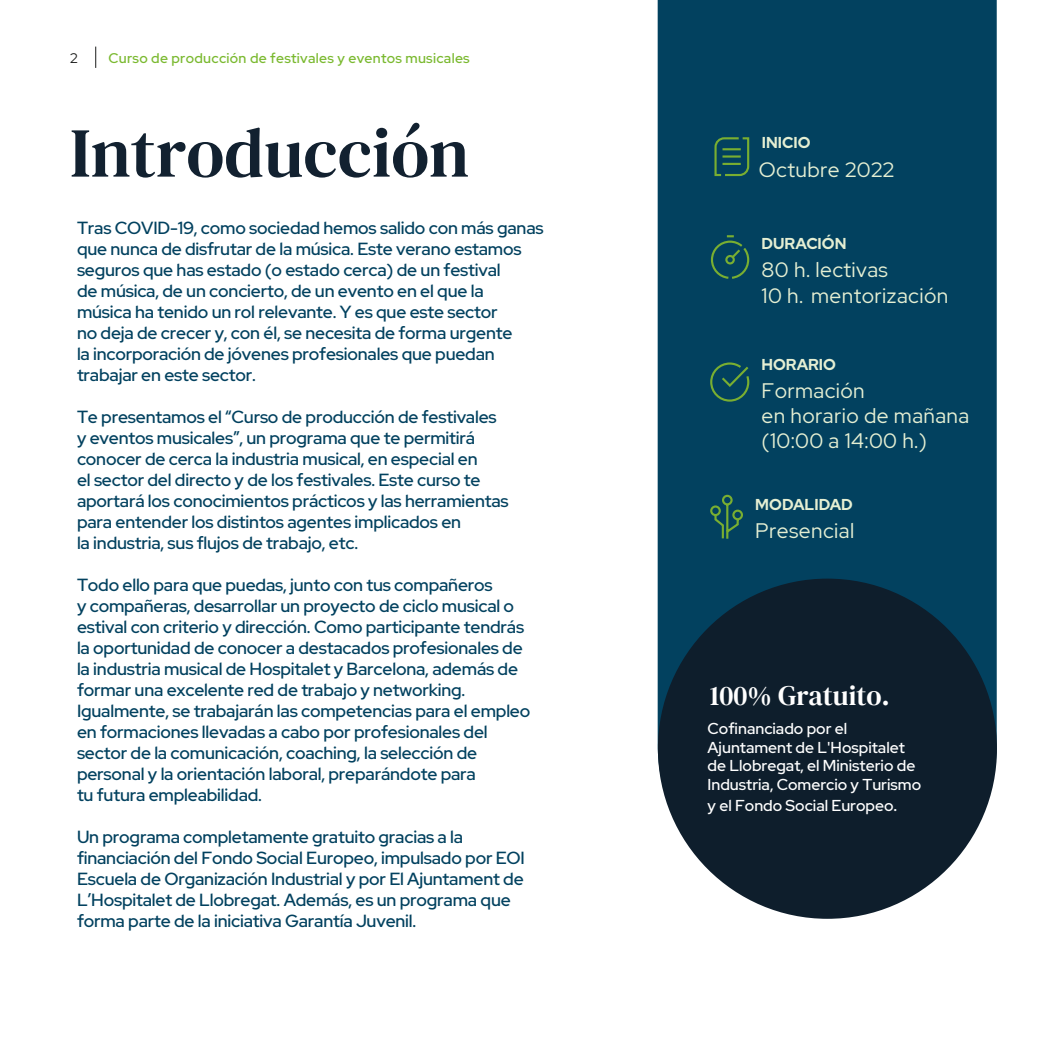
<style>
.page{position:relative;width:1042px;height:1042px;background:#fff}
.page>*{position:absolute;margin:0;border:0;box-sizing:border-box;transform-origin:0 0}
.t1{font:70px "DM Serif Text";color:#122130}
.t2{font:28px "DM Serif Text";color:#fff}
.t3{font:21px/25.2px "Red Hat Display";letter-spacing:.02em;color:#e5efd3}
.t4{font:500 17.5px/21px "Red Hat Display";letter-spacing:-.01em;color:#02415f}
.t5{font:500 15.75px/18.9px "Red Hat Display";color:#fff}
.t6{font:700 15.75px "Red Hat Display";color:#e5efd3}
.t7{font:500 14px "Red Hat Display";letter-spacing:.02em;color:#7ab92f}
.t8{font:14px "Red Hat Display";color:#1b1c1b}
.s1{font-size:17.5px}
</style>
<div class="page">
<svg style="left:95px;top:47px;width:1px;height:21px"></svg>
<div style="left:658px;top:0;width:338px;height:914px;background:#02415f"></div>
<div style="left:658px;top:578px;width:339px;height:341px;background:#0e1e2c;border-radius:50%"></div>
<svg style="left:710px;top:234px;width:40px;height:46px;background:#165357"></svg>
<svg style="left:709px;top:361px;width:42px;height:42px;background:#165357"></svg>
<svg style="left:709px;top:494px;width:35px;height:47px;background:#1a5755"></svg>
<svg style="left:713px;top:136px;width:37px;height:41px;background:#1f5c53"></svg>
<p class="t8" style="left:70px;top:49px;width:9px">2</p>
<p class="t7" style="left:109px;top:49px;width:363px">Curso de producción de festivales y eventos musicales</p>
<h1 class="t1" style="left:70px;top:112px;width:401px">Introducción</h1>
<p class="t4" style="left:77px;top:217px;width:468px">Tras COVID-19, como sociedad hemos salido con más ganas que nunca de disfrutar de la música. Este verano estamos seguros que has estado (o estado cerca) de un festival<br>de música, de un concierto, de un evento en el que la<br>música ha tenido un rol relevante. Y es que este sector<br>no deja de crecer y, con él, se necesita de forma urgente<br>la incorporación de jóvenes profesionales que puedan trabajar en este sector.</p>
<p class="t4" style="left:77px;top:406px;width:433px">Te presentamos el “Curso de producción de festivales y eventos musicales”, un programa que te permitirá conocer de cerca la industria musical, en especial en<br>el sector del directo y de los festivales. Este curso te aportará los conocimientos prácticos y las herramientas para entender los distintos agentes implicados en<br>la industria, sus flujos de trabajo, etc.</p>
<p class="t4" style="left:77px;top:574px;width:455px">Todo ello para que puedas, junto con tus compañeros<br>y compañeras, desarrollar un proyecto de ciclo musical o estival con criterio y dirección. Como participante tendrás la oportunidad de conocer a destacados profesionales de la industria musical de Hospitalet y Barcelona, además de formar una excelente red de trabajo y networking.<br>Igualmente, se trabajarán las competencias para el empleo en formaciones llevadas a cabo por profesionales del sector de la comunicación, coaching, la selección de personal y la orientación laboral, preparándote para<br>tu futura empleabilidad.</p>
<p class="t4" style="left:77px;top:826px;width:449px">Un programa completamente gratuito gracias a la financiación del Fondo Social Europeo, impulsado por EOI Escuela de Organización Industrial y por El Ajuntament de L’Hospitalet de Llobregat. Además, es un programa que forma parte de la iniciativa Garantía Juvenil.</p>
<p class="t6" style="left:762px;top:132px;width:50px">INICIO</p>
<p class="t3" style="left:759px;top:157px;width:137px">Octubre 2022</p>
<p class="t6" style="left:761px;top:233px;width:86px">DURACIÓN</p>
<p class="t3" style="left:761px;top:257px;width:188px">80 h. lectivas<br>10 h. mentorización</p>
<p class="t6" style="left:761px;top:354px;width:76px">HORARIO</p>
<p class="t3" style="left:761px;top:378px;width:209px">Formación<br>en horario de mañana (10:00 a 14:00 h.)</p>
<p class="t6" style="left:755px;top:494px;width:99px">MODALIDAD</p>
<p class="t3" style="left:755px;top:518px;width:100px">Presencial</p>
<h2 class="t2" style="left:710px;top:679px;width:182px">100% Gratuito.</h2>
<p class="t5" style="left:707px;top:718px;width:215px">Cofinanciado por el<br>Ajuntament de L'Hospitalet de Llobregat, el Ministerio de<br>Industria, Comercio y Turismo</p>
<p class="t5" style="left:707px;top:796px;width:191px">y el Fondo Social Europeo<span class="s1">.</span></p>
</div>
